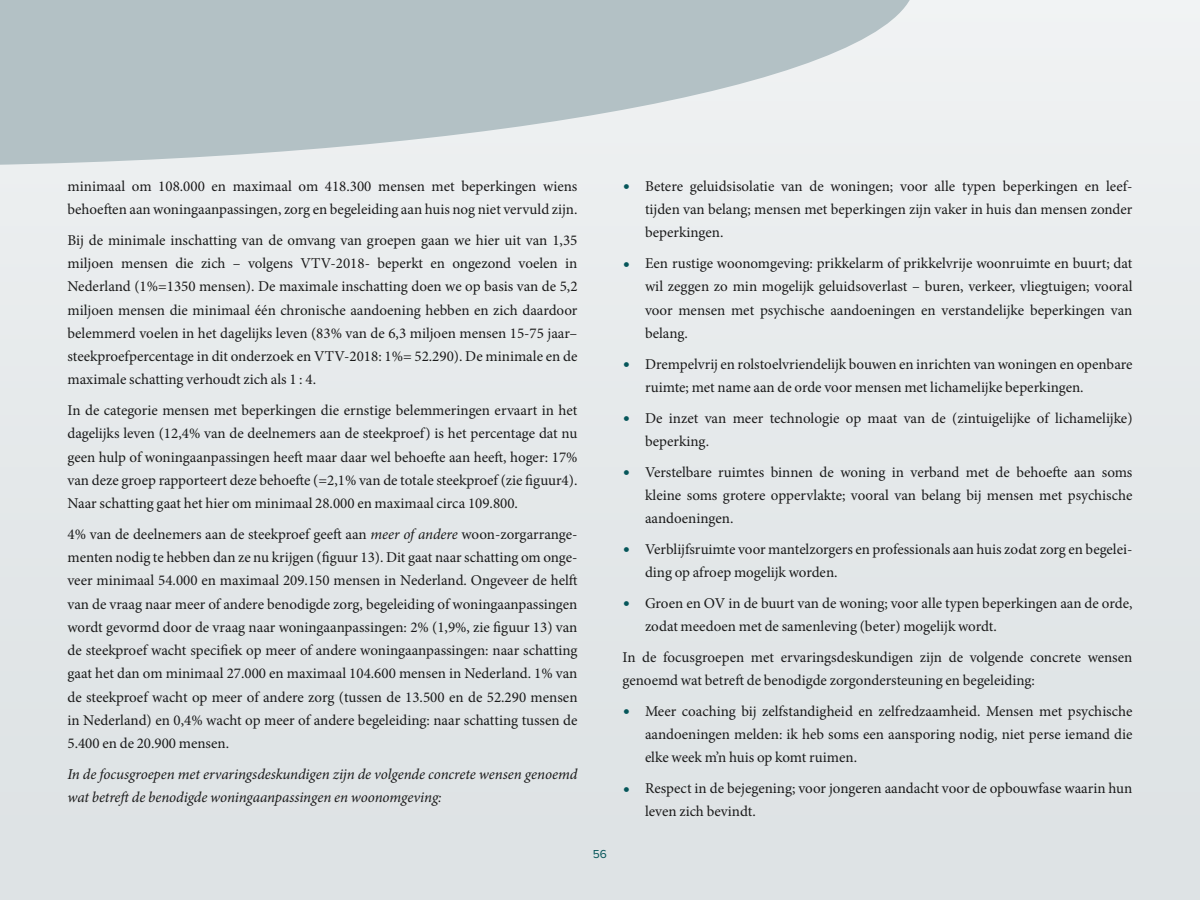
<style>
.page{position:relative;width:1200px;height:900px;background:#e4e8e9}
.page>*{position:absolute;margin:0;border:0;box-sizing:border-box;transform-origin:0 0}
.Broodtekst{font:15px/23.2px "Minion Pro";color:#1a1a1a;text-align:justify}
.Broodtekst-2{font:italic 15px/23.2px "Minion Pro";letter-spacing:-.005em;color:#1a1a1a}
.t1{font:12px "Proxima Nova";color:#06565a}
.s1{font-style:italic}
.s2{font-family:"Proxima Nova";font-size:22.5px;color:#06565a}
</style>
<div class="page">
<svg style="left:0;top:0;width:915px;height:165px;background:#c2cdd0"></svg>
<p class="Broodtekst" style="left:68px;top:175px;width:511px">minimaal om 108.000 en maximaal om 418.300 mensen met beperkingen wiens behoeften aan woningaanpassingen, zorg en begeleiding aan huis nog niet vervuld zijn.</p>
<p class="Broodtekst" style="left:68px;top:229px;width:512px">Bij de minimale inschatting van de omvang van groepen gaan we hier uit van 1,35 miljoen mensen die zich – volgens VTV-2018- beperkt en ongezond voelen in Nederland (1%=1350 mensen). De maximale inschatting doen we op basis van de 5,2 miljoen mensen die minimaal één chronische aandoening hebben en zich daardoor belemmerd voelen in het dagelijks leven (83% van de 6,3 miljoen mensen 15-75 jaar– steekproefpercentage in dit onderzoek en VTV-2018: 1%= 52.290). De minimale en de maximale schatting verhoudt zich als 1 : 4.</p>
<p class="Broodtekst" style="left:68px;top:399px;width:512px">In de categorie mensen met beperkingen die ernstige belemmeringen ervaart in het dagelijks leven (12,4% van de deelnemers aan de steekproef) is het percentage dat nu geen hulp of woningaanpassingen heeft maar daar wel behoefte aan heeft, hoger: 17% van deze groep rapporteert deze behoefte (=2,1% van de totale steekproef (zie figuur4).<br>Naar schatting gaat het hier om minimaal 28.000 en maximaal circa 109.800.</p>
<p class="Broodtekst" style="left:68px;top:523px;width:512px">4% van de deelnemers aan de steekproef geeft aan <span class="s1">meer of andere</span> woon-zorgarrange&shy;menten nodig te hebben dan ze nu krijgen (figuur 13). Dit gaat naar schatting om onge&shy;veer minimaal 54.000 en maximaal 209.150 mensen in Nederland. Ongeveer de helft van de vraag naar meer of andere benodigde zorg, begeleiding of woningaanpassingen wordt gevormd door de vraag naar woningaanpassingen: 2% (1,9%, zie figuur 13) van de steekproef wacht specifiek op meer of andere woningaanpassingen: naar schatting gaat het dan om minimaal 27.000 en maximaal 104.600 mensen in Nederland. 1% van de steekproef wacht op meer of andere zorg (tussen de 13.500 en de 52.290 mensen in Nederland) en 0,4% wacht op meer of andere begeleiding: naar schatting tussen de 5.400 en de 20.900 mensen.</p>
<p class="Broodtekst-2" style="left:68px;top:762px;width:511px">In de focusgroepen met ervaringsdeskundigen zijn de volgende concrete wensen genoemd wat betreft de benodigde woningaanpassingen en woonomgeving:</p>
<p class="t1" style="left:593px;top:847px;width:16px">56</p>
<p class="Broodtekst" style="left:645px;top:175px;width:489px;text-indent:-22px"><span class="s2">•</span> Betere geluidsisolatie van de woningen; voor alle typen beperkingen en leef&shy;tijden van belang; mensen met beperkingen zijn vaker in huis dan mensen zonder beperkingen.</p>
<p class="Broodtekst" style="left:645px;top:252px;width:489px;text-indent:-22px"><span class="s2">•</span> Een rustige woonomgeving: prikkelarm of prikkelvrije woonruimte en buurt; dat wil zeggen zo min mogelijk geluidsoverlast – buren, verkeer, vliegtuigen; vooral voor mensen met psychische aandoeningen en verstandelijke beperkingen van belang.</p>
<p class="Broodtekst" style="left:645px;top:352px;width:489px;text-indent:-22px"><span class="s2">•</span> Drempelvrij en rolstoelvriendelijk bouwen en inrichten van woningen en openbare ruimte; met name aan de orde voor mensen met lichamelijke beperkingen.</p>
<p class="Broodtekst" style="left:645px;top:406px;width:489px;text-indent:-22px"><span class="s2">•</span> De inzet van meer technologie op maat van de (zintuigelijke of lichamelijke) beperking.</p>
<p class="Broodtekst" style="left:645px;top:460px;width:489px;text-indent:-22px"><span class="s2">•</span> Verstelbare ruimtes binnen de woning in verband met de behoefte aan soms kleine soms grotere oppervlakte; vooral van belang bij mensen met psychische aandoeningen.</p>
<p class="Broodtekst" style="left:645px;top:538px;width:489px;text-indent:-22px"><span class="s2">•</span> Verblijfsruimte voor mantelzorgers en professionals aan huis zodat zorg en begelei&shy;ding op afroep mogelijk worden.</p>
<p class="Broodtekst" style="left:645px;top:592px;width:489px;text-indent:-22px"><span class="s2">•</span> Groen en OV in de buurt van de woning; voor alle typen beperkingen aan de orde, zodat meedoen met de samenleving (beter) mogelijk wordt.</p>
<p class="Broodtekst" style="left:622px;top:646px;width:512px">In de focusgroepen met ervaringsdeskundigen zijn de volgende concrete wensen genoemd wat betreft de benodigde zorgondersteuning en begeleiding:</p>
<p class="Broodtekst" style="left:645px;top:700px;width:489px;text-indent:-22px"><span class="s2">•</span> Meer coaching bij zelfstandigheid en zelfredzaamheid. Mensen met psychische aandoeningen melden: ik heb soms een aansporing nodig, niet perse iemand die elke week m’n huis op komt ruimen.</p>
<p class="Broodtekst" style="left:645px;top:777px;width:489px;text-indent:-22px"><span class="s2">•</span> Respect in de bejegening; voor jongeren aandacht voor de opbouwfase waarin hun leven zich bevindt.</p>
</div>
